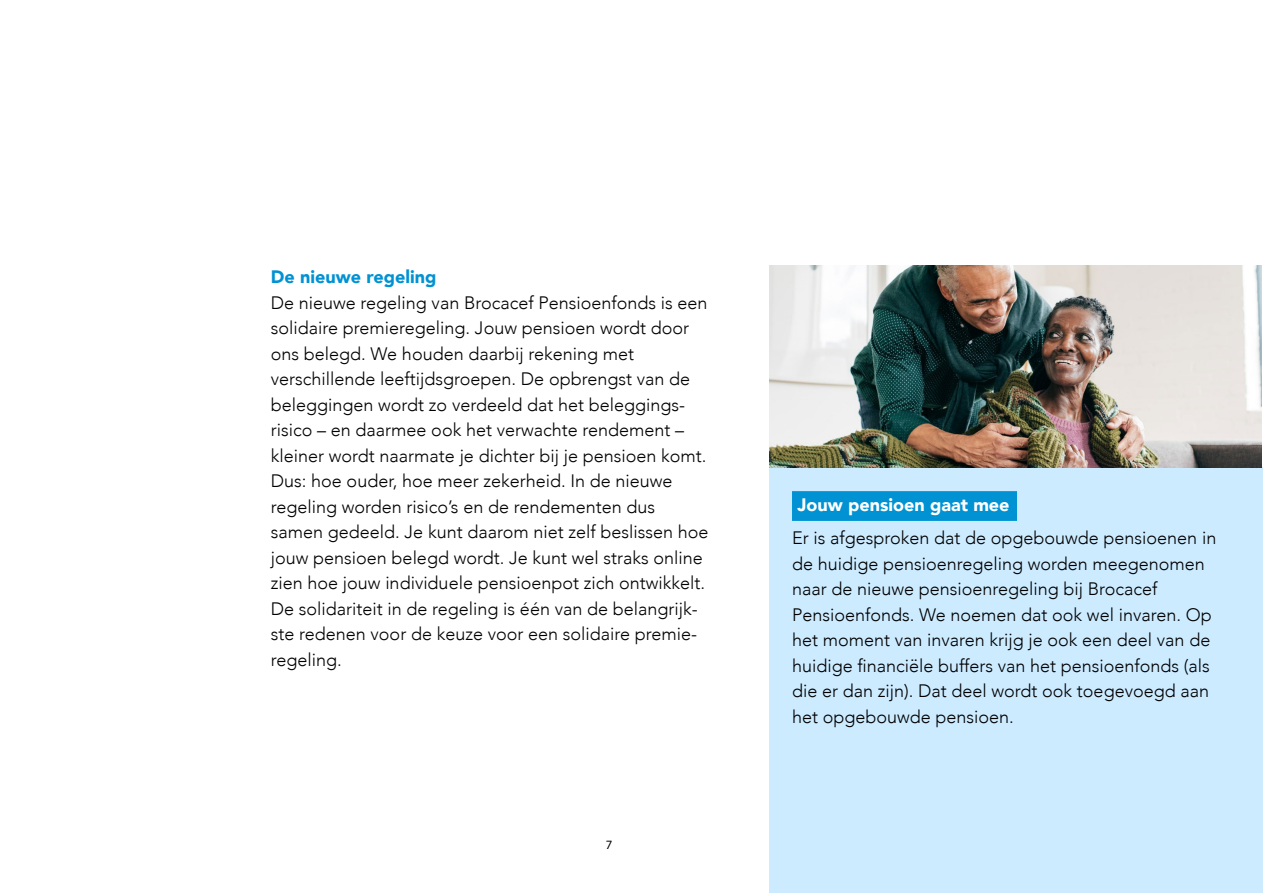
<style>
.page{position:relative;width:1263px;height:893px;background:#fff}
.page>*{position:absolute;margin:0;border:0;box-sizing:border-box;transform-origin:0 0}
.t1{font:300 18px/25.5px "Avenir";color:#000}
.t2{font:900 18px "Avenir";color:#fff}
.t3{font:900 18px "Avenir";color:#0092d3}
.t4{font:12.75px "Myriad Pro";color:#000}
</style>
<div class="page">
<div style="left:770px;top:468px;width:493px;height:425px;background:#ccebff"></div>
<img style="left:770px;top:265px;width:491px;height:203px">
<div style="left:792px;top:491px;width:225px;height:30px;background:#0092d3;border:2px solid #0092d3"></div>
<p class="t3" style="left:271px;top:261px;width:167px">De nieuwe regeling</p>
<p class="t1" style="left:271px;top:290px;width:439px">De nieuwe regeling van Brocacef Pensioenfonds is een solidaire premieregeling. Jouw pensioen wordt door ons belegd. We houden daarbij rekening met verschillende leeftijdsgroepen. De opbrengst van de beleggingen wordt zo verdeeld dat het beleggings&shy;risico – en daarmee ook het verwachte rendement – kleiner wordt naarmate je dichter bij je pensioen komt.<br>Dus: hoe ouder, hoe meer zekerheid. In de nieuwe regeling worden risico’s en de rendementen dus samen gedeeld. Je kunt daarom niet zelf beslissen hoe jouw pensioen belegd wordt. Je kunt wel straks online zien hoe jouw individuele pensioenpot zich ontwikkelt.<br>De solidariteit in de regeling is één van de belangrijk&shy;ste redenen voor de keuze voor een solidaire premie&shy;regeling.</p>
<p class="t4" style="left:606px;top:836px;width:8px">7</p>
<p class="t2" style="left:797px;top:489px;width:214px">Jouw pensioen gaat mee</p>
<p class="t1" style="left:792px;top:525px;width:426px">Er is afgesproken dat de opgebouwde pensioenen in de huidige pensioenregeling worden meegenomen naar de nieuwe pensioenregeling bij Brocacef Pensioenfonds. We noemen dat ook wel invaren. Op het moment van invaren krijg je ook een deel van de huidige financiële buffers van het pensioenfonds (als die er dan zijn). Dat deel wordt ook toegevoegd aan het opgebouwde pensioen.</p>
</div>
